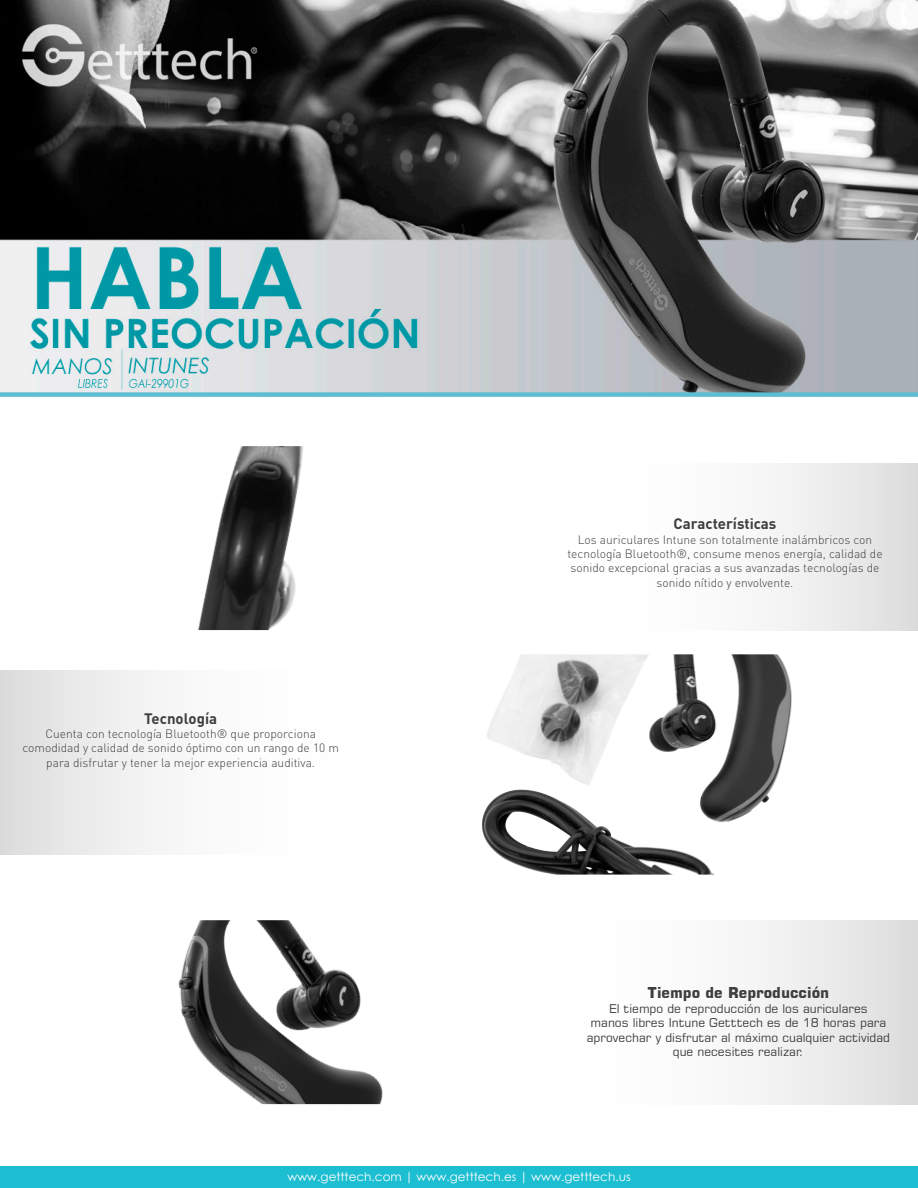
<style>
.page{position:relative;width:918px;height:1188px;background:#fff}
.page>*{position:absolute;margin:0;border:0;box-sizing:border-box;transform-origin:0 0}
.t1{font:700 15px "DIN Pro";color:#3e3e3f}
.t2{font:700 15px "Square 721 BT";color:#3e3e3f}
.t3{font:300 12px/14.4px "DIN Pro";color:#3e3e3f;text-align:center}
.t4{font:12px/14.4px "Square 721 BT";color:#3e3e3f;text-align:center}
.t5{font:12px "Century Gothic";color:#fff}
</style>
<div class="page">
<div style="left:0;top:1167px;width:918px;height:21px;background:#1cbed2"></div>
<img style="left:0;top:0;width:918px;height:392px">
<div style="left:0;top:392px;width:918px;height:5px;background:#5cbdd3"></div>
<img style="left:178px;top:920px;width:205px;height:184px">
<div style="left:527px;top:920px;width:391px;height:185px;background:linear-gradient(to right,#fff,#e2e2e2)"></div>
<div style="left:0;top:670px;width:369px;height:184px;background:linear-gradient(to right,#e2e2e2,#fff)"></div>
<div style="left:574px;top:464px;width:344px;height:166px;background:linear-gradient(to right,#fff,#e3e3e3)"></div>
<img style="left:482px;top:654px;width:310px;height:221px">
<img style="left:198px;top:446px;width:106px;height:184px">
<p class="t1" style="left:144px;top:706px;width:74px">Tecnología</p>
<p class="t3" style="left:22px;top:725px;width:318px">Cuenta con tecnología Bluetooth® que proporciona comodidad y calidad de sonido óptimo con un rango de 10 m para disfrutar y tener la mejor experiencia auditiva.</p>
<p class="t1" style="left:674px;top:511px;width:104px">Características</p>
<p class="t3" style="left:567px;top:531px;width:317px">Los auriculares Intune son totalmente inalámbricos con tecnología Bluetooth®, consume menos energía, calidad de sonido excepcional gracias a sus avanzadas tecnologías de sonido nítido y envolvente.</p>
<p class="t2" style="left:648px;top:984px;width:183px">Tiempo de Reproducción</p>
<p class="t4" style="left:587px;top:1001px;width:305px">El tiempo de reproducción de los auriculares<br>manos libres Intune Getttech es de 18 horas para aprovechar y disfrutar al máximo cualquier actividad que necesites realizar.</p>
<p class="t5" style="left:287px;top:1168px;width:345px">www.getttech.com | www.getttech.es | www.getttech.us</p>
</div>
